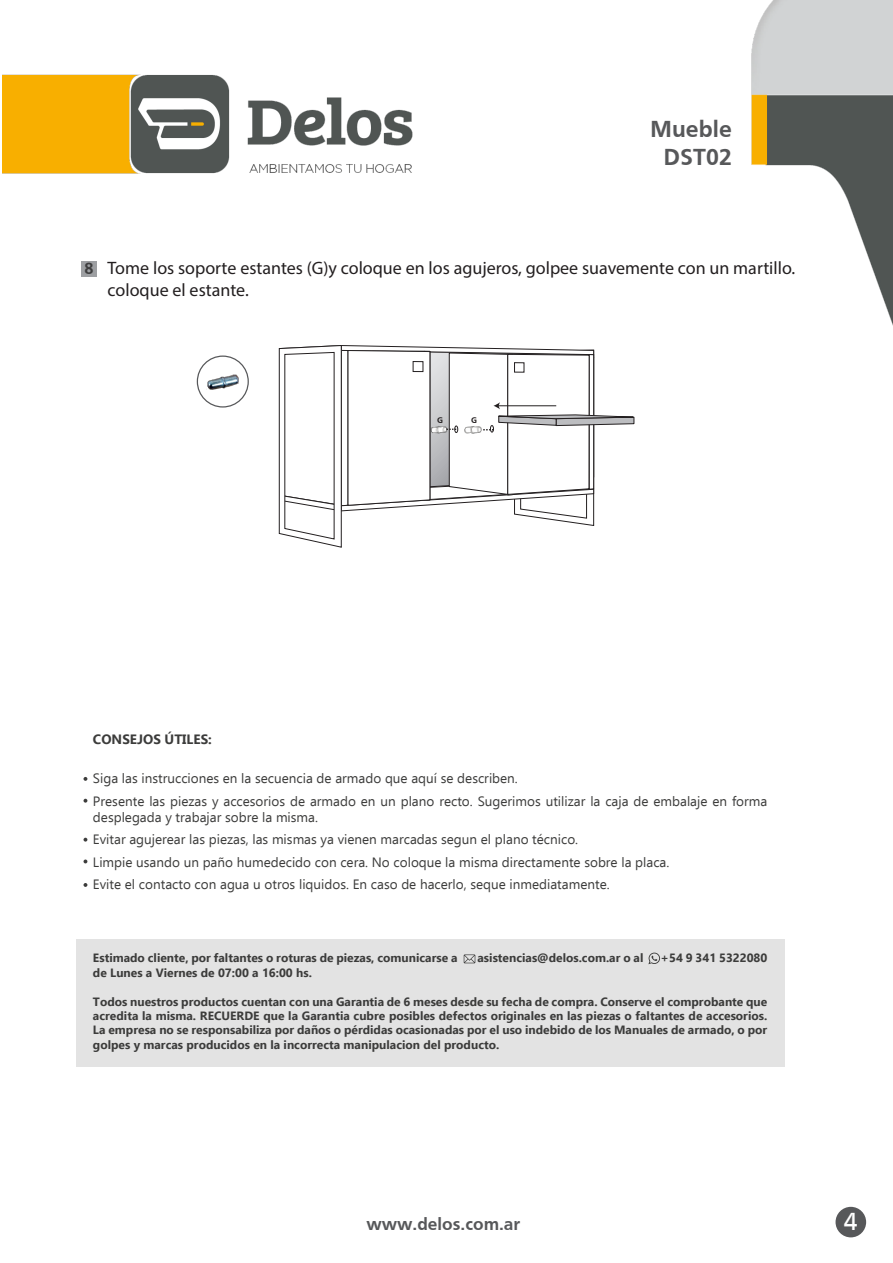
<style>
.page{position:relative;width:893px;height:1263px;background:#fff}
.page>*{position:absolute;margin:0;border:0;box-sizing:border-box;transform-origin:0 0}
.t1{font:25.5px "Frutiger";color:#fff}
.t2{font:700 24px/28.8px "Frutiger";color:#57585a;text-align:center}
.t3{font:18px/21.6px "Myriad Pro";color:#231f20}
.t4{font:700 18px "Frutiger";color:#57585a}
.t5{font:700 18px "Ebrima";color:#3c3c3b}
.t6{font:700 16.5px "Ebrima";color:#3c3c3b}
.t7{font:15px "Ebrima";color:#3c3c3b}
.t8{font:700 15px "Ebrima";color:#fff}
.t9{font:13.5px/22.5px "Ebrima";color:#3c3c3b}
.t10{font:700 13.5px "Ebrima";color:#3c3c3b}
.t11{font:700 12px/14.4px "Ebrima";color:#3c3c3b;text-align:justify}
.t12{font:700 8.55px "Frutiger";color:#231f20}
.s1{font-family:"Frutiger";font-weight:700;font-size:16.95px;color:#3e3e3f}
</style>
<div class="page">
<img style="left:3px;top:0;width:889px;height:1238px">
<div style="left:835px;top:1207px;width:31px;height:30px;background:#57585a;border-radius:50%"></div>
<div style="left:76px;top:939px;width:709px;height:128px;background:#e3e3e3"></div>
<svg style="left:648px;top:953px;width:12px;height:11px"></svg>
<svg style="left:463px;top:954px;width:12px;height:9px"></svg>
<svg style="left:83px;top:777px;width:4px;height:4px"></svg>
<svg style="left:83px;top:799px;width:4px;height:4px"></svg>
<svg style="left:83px;top:838px;width:4px;height:4px"></svg>
<svg style="left:83px;top:859px;width:4px;height:4px"></svg>
<svg style="left:83px;top:883px;width:4px;height:4px"></svg>
<img style="left:205px;top:369px;width:36px;height:25px">
<div style="left:197px;top:355px;width:52px;height:53px;border:1px solid #57585a;border-radius:50%"></div>
<svg style="left:278px;top:344px;width:389px;height:204px"></svg>
<h2 class="t2" style="left:650px;top:114px;width:83px">Mueble<br>DST02</h2>
<h3 class="t5" style="left:609px;top:123px;width:123px">BAJOMESADA</h3>
<h3 class="t3" style="left:108px;top:257px;width:689px;text-indent:-23px"><span class="s1">8</span> Tome los soporte estantes (G)y coloque en los agujeros, golpee suavemente con un martillo. coloque el estante.</h3>
<p class="t7" style="left:103px;top:266px;width:71px">3,5x14 (D).</p>
<p class="t12" style="left:437px;top:415px;width:7px">G</p>
<p class="t12" style="left:471px;top:415px;width:7px">G</p>
<p class="t10" style="left:93px;top:729px;width:120px">CONSEJOS ÚTILES:</p>
<p class="t9" style="left:93px;top:767px;width:676px">Siga las instrucciones en la secuencia de armado que aquí se describen.<br>Presente las piezas y accesorios de armado en un plano recto. Sugerimos utilizar la caja de embalaje en forma</p>
<p class="t9" style="left:93px;top:806px;width:578px">desplegada y trabajar sobre la misma.<br>Evitar agujerear las piezas, las mismas ya vienen marcadas segun el plano técnico.<br>Limpie usando un paño humedecido con cera. No coloque la misma directamente sobre la placa.<br>Evite el contacto con agua u otros liquidos. En caso de hacerlo, seque inmediatamente.</p>
<p class="t11" style="left:93px;top:950px;width:366px">Estimado cliente, por faltantes o roturas de piezas, comunicarse a</p>
<p class="t11" style="left:477px;top:950px;width:167px">asistencias@delos.com.ar o al</p>
<p class="t11" style="left:660px;top:950px;width:108px">+54 9 341 5322080</p>
<p class="t11" style="left:93px;top:965px;width:220px">de Lunes a Viernes de 07:00 a 16:00 hs.</p>
<p class="t11" style="left:93px;top:994px;width:676px">Todos nuestros productos cuentan con una Garantia de 6 meses desde su fecha de compra. Conserve el comprobante que acredita la misma. RECUERDE que la Garantia cubre posibles defectos originales en las piezas o faltantes de accesorios.<br>La empresa no se responsabiliza por daños o pérdidas ocasionadas por el uso indebido de los Manuales de armado, o por golpes y marcas producidos en la incorrecta manipulacion del producto.</p>
<h3 class="t4" style="left:366px;top:1214px;width:155px">www.delos.com.ar</h3>
<h1 class="t1" style="left:843px;top:1207px;width:15px">4</h1>
<h3 class="t6" style="left:386px;top:1210px;width:144px">www.delos.com.ar</h3>
<p class="t8" style="left:842px;top:1210px;width:10px">4</p>
</div>
